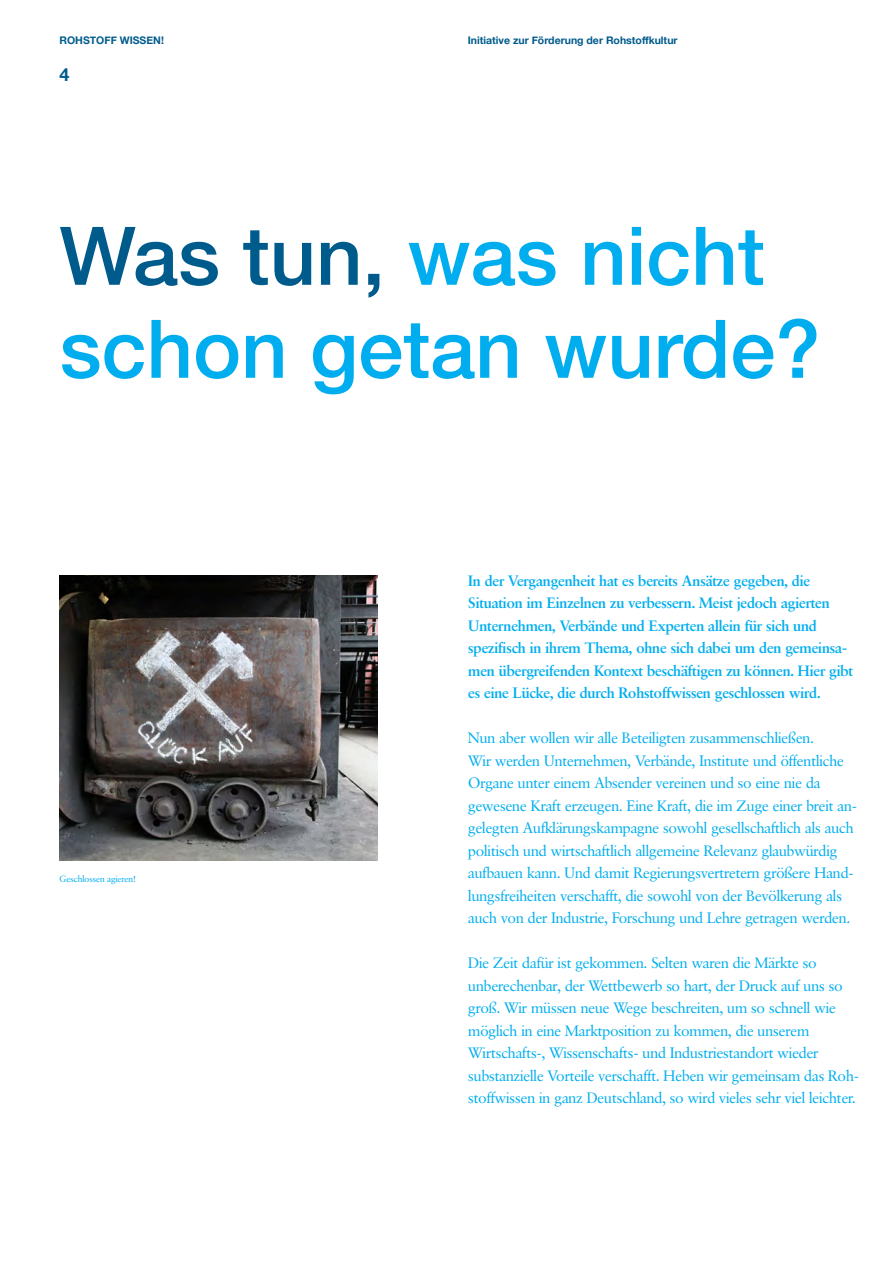
<style>
.page{position:relative;width:893px;height:1263px;background:#fff}
.page>*{position:absolute;margin:0;border:0;box-sizing:border-box;transform-origin:0 0}
.t1{font:500 81px/93px "Helvetica Neue";color:#00aeef}
.t2{font:700 18px "Helvetica Neue";color:#005b8d}
.t3{font:15px/22.5px "Sabon BQ";color:#00aeef}
.t4{font:700 15px/22.5px "Sabon BQ";color:#00aeef}
.t5{font:700 10.5px "Helvetica Neue";color:#005b8d}
.t6{font:9px "Sabon BQ";color:#00aeef}
.s1{color:#005b8d}
</style>
<div class="page">
<img style="left:60px;top:575px;width:317px;height:286px">
<p class="t5" style="left:60px;top:32px;width:106px">ROHSTOFF WISSEN!</p>
<p class="t2" style="left:60px;top:61px;width:12px">4</p>
<p class="t5" style="left:468px;top:32px;width:211px">Initiative zur Förderung der Rohstoffkultur</p>
<h1 class="t1" style="left:60px;top:203px;width:762px"><span class="s1">Was tun,</span> was nicht schon getan wurde?</h1>
<p class="t6" style="left:60px;top:873px;width:78px">Geschlossen agieren!</p>
<p class="t4" style="left:468px;top:569px;width:386px">In der Vergangenheit hat es bereits Ansätze gegeben, die Situation im Einzelnen zu verbessern. Meist jedoch agierten Unternehmen, Verbände und Experten allein für sich und spezifisch in ihrem Thema, ohne sich dabei um den gemeinsa&shy;men übergreifenden Kontext beschäftigen zu können. Hier gibt es eine Lücke, die durch Rohstoffwissen geschlossen wird.</p>
<p class="t3" style="left:468px;top:727px;width:390px">Nun aber wollen wir alle Beteiligten zusammenschließen.<br>Wir werden Unternehmen, Verbände, Institute und öffentliche Organe unter einem Absender vereinen und so eine nie da gewesene Kraft erzeugen. Eine Kraft, die im Zuge einer breit an&shy;gelegten Aufklärungskampagne sowohl gesellschaftlich als auch politisch und wirtschaftlich allgemeine Relevanz glaubwürdig aufbauen kann. Und damit Regierungsvertretern größere Hand&shy;lungsfreiheiten verschafft, die sowohl von der Bevölkerung als auch von der Industrie, Forschung und Lehre getragen werden.</p>
<p class="t3" style="left:468px;top:952px;width:392px">Die Zeit dafür ist gekommen. Selten waren die Märkte so unberechenbar, der Wettbewerb so hart, der Druck auf uns so groß. Wir müssen neue Wege beschreiten, um so schnell wie möglich in eine Marktposition zu kommen, die unserem Wirtschafts-, Wissenschafts- und Industriestandort wieder substanzielle Vorteile verschafft. Heben wir gemeinsam das Roh&shy;stoffwissen in ganz Deutschland, so wird vieles sehr viel leichter.</p>
</div>
